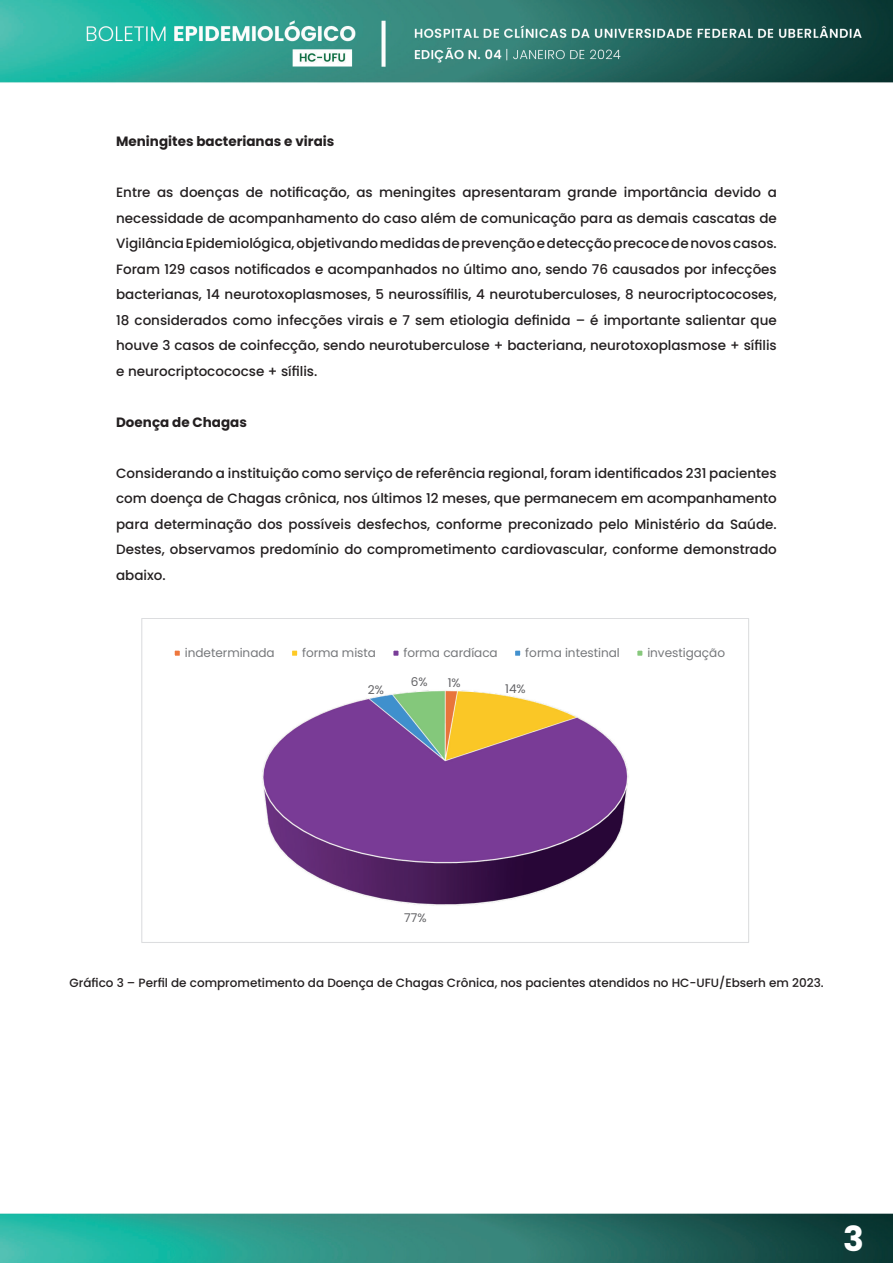
<style>
.page{position:relative;width:893px;height:1263px;background:#fff}
.page>*{position:absolute;margin:0;border:0;box-sizing:border-box;transform-origin:0 0}
.t1{font:700 34.5px "Poppins";color:#fff}
.t2{font:18px/30.9px "Times New Roman";color:#231f20}
.t3{font:500 13.5px/25.5px "Poppins";color:#231f20;text-align:justify}
.t4{font:700 13.5px "Poppins";color:#231f20}
.t5{font:500 12px "Poppins";color:#231f20}
.t6{font:12px "Poppins";letter-spacing:-.005em;color:#76787b}
.t7{font:12px "Poppins";color:#636366}
</style>
<div class="page">
<img style="left:0;top:0;width:893px;height:1263px">
<div style="left:142px;top:618px;width:607px;height:324px;background:#fff"></div>
<img style="left:262px;top:690px;width:367px;height:216px">
<div style="left:173px;top:649px;width:8px;height:8px;background:#ee773d"></div>
<div style="left:172px;top:648px;width:11px;height:11px;border:3px solid #fff"></div>
<div style="left:291px;top:649px;width:8px;height:8px;background:#feca26"></div>
<div style="left:289px;top:648px;width:11px;height:11px;border:3px solid #fff"></div>
<div style="left:392px;top:649px;width:8px;height:8px;background:#793d98"></div>
<div style="left:390px;top:648px;width:12px;height:11px;border:3px solid #fff"></div>
<div style="left:514px;top:649px;width:8px;height:8px;background:#4291ce"></div>
<div style="left:512px;top:648px;width:11px;height:11px;border:3px solid #fff"></div>
<div style="left:636px;top:649px;width:8px;height:8px;background:#87c87c"></div>
<div style="left:634px;top:648px;width:11px;height:11px;border:3px solid #fff"></div>
<p class="t4" style="left:116px;top:133px;width:220px">Meningites bacterianas e virais</p>
<p class="t3" style="left:116px;top:180px;width:662px">Entre as doenças de notificação, as meningites apresentaram grande importância devido a necessidade de acompanhamento do caso além de comunicação para as demais cascatas de Vigilância Epidemiológica, objetivando medidas de prevenção e detecção precoce de novos casos.<br>Foram 129 casos notificados e acompanhados no último ano, sendo 76 causados por infecções bacterianas, 14 neurotoxoplasmoses, 5 neurossífilis, 4 neurotuberculoses, 8 neurocriptococoses, 18 considerados como infecções virais e 7 sem etiologia definida – é importante salientar que houve 3 casos de coinfecção, sendo neurotuberculose + bacteriana, neurotoxoplasmose + sífilis e neurocriptocococse + sífilis.</p>
<p class="t4" style="left:116px;top:414px;width:132px">Doença de Chagas</p>
<p class="t3" style="left:116px;top:460px;width:662px">Considerando a instituição como serviço de referência regional, foram identificados 231 pacientes com doença de Chagas crônica, nos últimos 12 meses, que permanecem em acompanhamento para determinação dos possíveis desfechos, conforme preconizado pelo Ministério da Saúde.<br>Destes, observamos predomínio do comprometimento cardiovascular, conforme demonstrado abaixo.</p>
<h2 class="t2" style="left:127px;top:173px;width:639px">a necessidade de acompanhamento do caso além de comunicação para as demais cascatas de Vigilância Epidemiológica, objetivando medidas de prevenção e detecção precoce de</h2>
<h2 class="t2" style="left:127px;top:297px;width:639px">neurotuberculoses, 8 neurocriptococoses, 18 considerados como infecções virais e 7 sem etiologia definida – é importante salientar que houve 3 casos de coinfecção, sendo</h2>
<p class="t2" style="left:127px;top:476px;width:639px;text-align:justify">pacientes com doença de Chagas crônica, nos últimos 12 meses, que permanecem em acompanhamento para determinação dos possíveis desfechos, conforme preconizado pelo Ministério da Saúde. Destes, observamos predomínio do comprometimento</p>
<p class="t6" style="left:185px;top:645px;width:91px">indeterminada</p>
<p class="t6" style="left:302px;top:645px;width:75px">forma mista</p>
<p class="t6" style="left:404px;top:645px;width:96px">forma cardíaca</p>
<p class="t6" style="left:525px;top:645px;width:96px">forma intestinal</p>
<p class="t6" style="left:647px;top:645px;width:79px">investigação</p>
<p class="t7" style="left:368px;top:682px;width:18px">2%</p>
<p class="t7" style="left:411px;top:675px;width:18px">6%</p>
<p class="t7" style="left:448px;top:676px;width:14px">1%</p>
<p class="t7" style="left:505px;top:682px;width:22px">14%</p>
<p class="t7" style="left:404px;top:911px;width:24px">77%</p>
<p class="t5" style="left:70px;top:976px;width:756px">Gráfico 3 – Perfil de comprometimento da Doença de Chagas Crônica, nos pacientes atendidos no HC-UFU/Ebserh em 2023.</p>
<h1 class="t1" style="left:843px;top:1219px;width:22px">3</h1>
</div>
